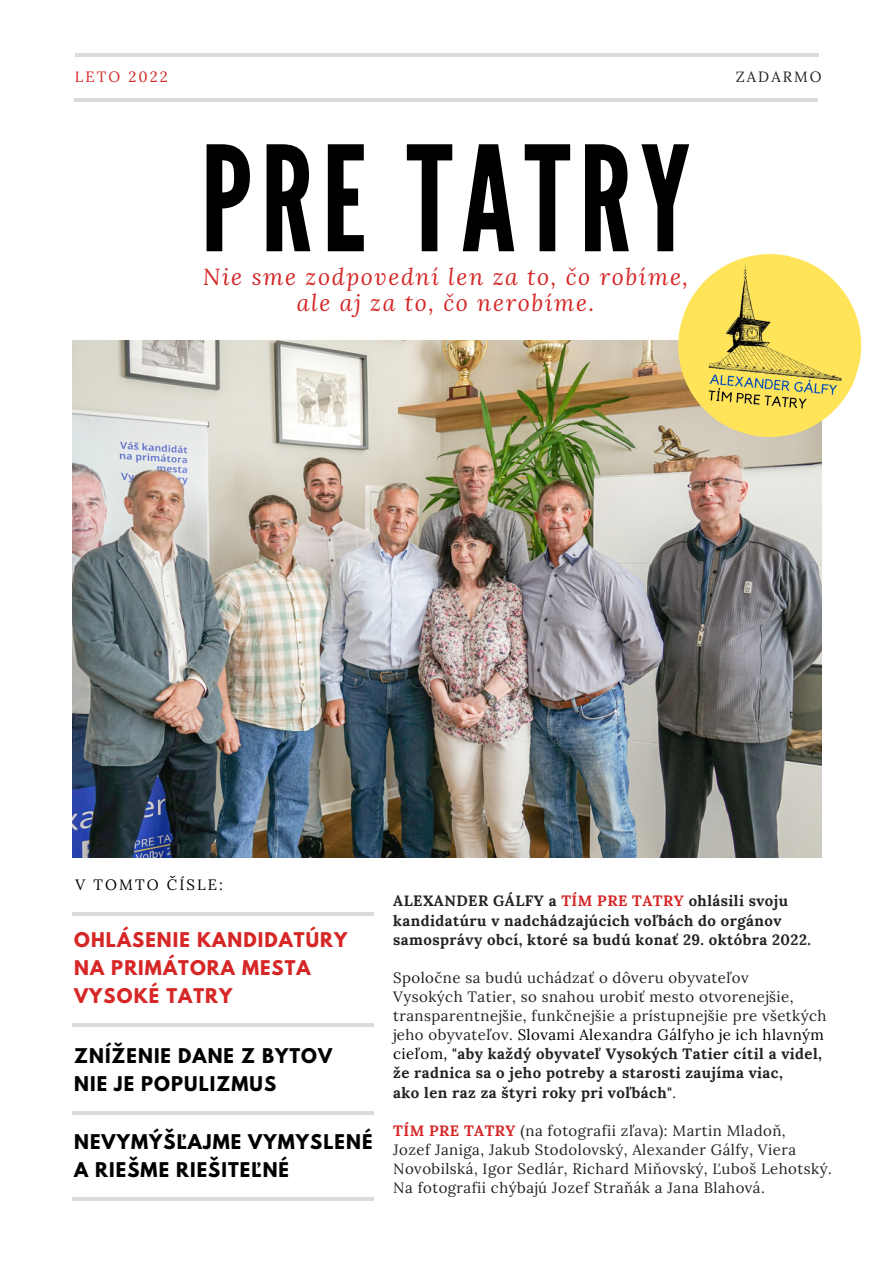
<style>
.page{position:relative;width:893px;height:1264px;background:#fff}
.page>*{position:absolute;margin:0;border:0;box-sizing:border-box;transform-origin:0 0}
.t1{font:145.5px "League Gothic";letter-spacing:.06em;color:#000}
.t2{font:italic 23.1px/25.8px "Lora";letter-spacing:.07em;color:#d62626;text-align:center}
.t3{font:700 18px/28px "League Spartan";letter-spacing:.06em;color:#000}
.t4{font:700 18px/28px "League Spartan";letter-spacing:.06em;color:#d62626}
.t5{font:15px/19px "Lora";letter-spacing:.03em;color:#222}
.t6{font:700 15px/19px "Lora";letter-spacing:.03em;color:#222}
.t7{font:15px "Lora";letter-spacing:.14em;color:#000}
.t8{font:14.85px "Lora";letter-spacing:.14em;color:#d62626}
.t9{font:14.85px "Lora";letter-spacing:.14em;color:#222}
.s1{color:#d62626}
.s2{color:#000}
.s3{font-weight:700}
.s4{font-weight:700;color:#d62626}
</style>
<div class="page">
<img style="left:73px;top:340px;width:748px;height:518px">
<hr style="left:74px;top:99px;width:743px;height:3px;background:#000">
<hr style="left:75px;top:53px;width:743px;height:3px;background:#000">
<hr style="left:73px;top:1111px;width:301px;height:3px;background:#000">
<svg style="left:73px;top:1197px;width:301px;height:3px"></svg>
<svg style="left:73px;top:1023px;width:301px;height:3px"></svg>
<svg style="left:73px;top:912px;width:301px;height:3px"></svg>
<svg style="left:656px;top:254px;width:206px;height:205px"></svg>
<img style="left:695px;top:256px;width:160px;height:166px">
<p class="t8" style="left:75px;top:67px;width:94px">LETO 2022</p>
<p class="t9" style="left:735px;top:67px;width:88px">ZADARMO</p>
<h1 class="t1" style="left:201px;top:115px;width:491px">PRE TATRY</h1>
<h2 class="t2" style="left:203px;top:263px;width:486px">Nie sme zodpovední len za to, čo robíme, ale aj za to, čo nerobíme.</h2>
<p class="t7" style="left:76px;top:875px;width:149px">V TOMTO ČÍSLE:</p>
<p class="t4" style="left:74px;top:927px;width:275px">OHLÁSENIE KANDIDATÚRY<br>NA PRIMÁTORA MESTA<br>VYSOKÉ TATRY</p>
<p class="t3" style="left:74px;top:1044px;width:259px">ZNÍŽENIE DANE Z BYTOV<br>NIE JE POPULIZMUS</p>
<p class="t3" style="left:74px;top:1129px;width:294px">NEVYMÝŠ ĽAJME VYMYSLENÉ<br>A RIEŠME RIEŠITEĽNÉ</p>
<p class="t6" style="left:393px;top:891px;width:419px">ALEXANDER GÁLFY a <span class="s1">TÍM PRE TATRY</span> ohlásili svoju kandidatúru v nadchádzajúcich voľbách do orgánov samosprávy obcí, ktoré sa budú konať 29. októbra 2022.</p>
<p class="t5" style="left:393px;top:967px;width:435px">Spoločne sa budú uchádzať o dôveru obyvateľov<br>Vysokých Tatier, so snahou urobiť mesto otvorenejšie, transparentnejšie, funkčnejšie a prístupnejšie pre všetkých jeho obyvateľov. <span class="s2">Slovami Alexandra Gálfyho je ich hlavným cieľom,</span> <span class="s3">"aby každý obyvateľ Vysokých Tatier cítil a videl, že radnica sa o jeho potreby a starosti zaujíma viac,<br>ako len raz za štyri roky pri voľbách"</span>.</p>
<p class="t5" style="left:393px;top:1120px;width:440px"><span class="s4">TÍM PRE TATRY</span> (na fotografii zľava): Martin Mladoň,<br>Jozef Janiga, Jakub Stodolovský, Alexander Gálfy, Viera Novobilská, Igor Sedlár, Richard Miňovský, Ľuboš Lehotský.<br>Na fotografii chýbajú Jozef Straňák a Jana Blahová.</p>
</div>
